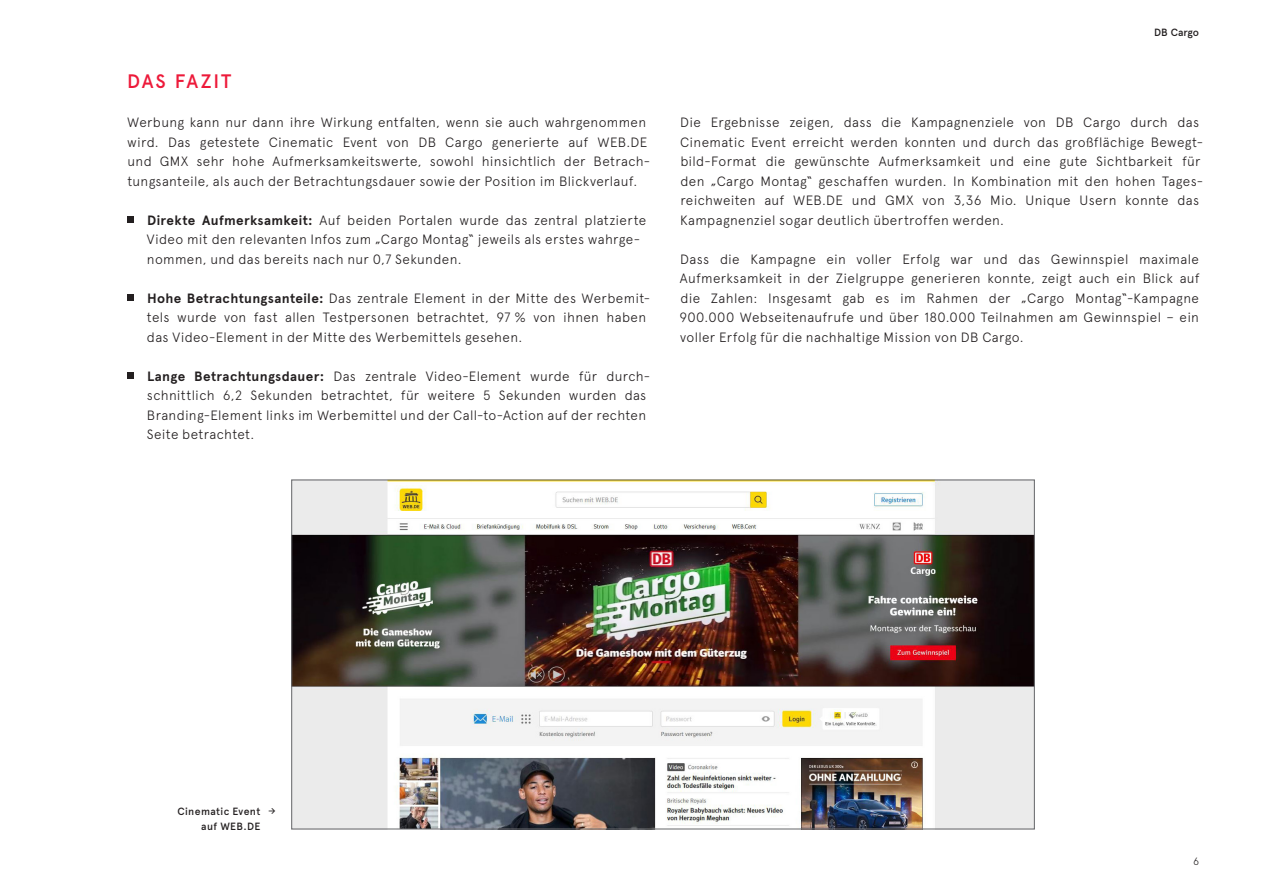
<style>
.page{position:relative;width:1263px;height:893px;background:#fff}
.page>*{position:absolute;margin:0;border:0;box-sizing:border-box;transform-origin:0 0}
.t1{font:500 19.5px "Apercu";letter-spacing:.09em;color:#ed1a3a}
.t2{font:300 13.5px/19.5px "Apercu";letter-spacing:.025em;color:#231f20}
.t3{font:500 10.5px/15px "Apercu";letter-spacing:.03em;color:#231f20;text-align:right}
.t4{font:300 10.5px "Apercu";color:#231f20}
.s1{font-weight:700}
</style>
<div class="page">
<div style="left:127px;top:216px;width:7px;height:7px;background:#231f20"></div>
<div style="left:127px;top:294px;width:7px;height:7px;background:#231f20"></div>
<div style="left:127px;top:372px;width:7px;height:7px;background:#231f20"></div>
<img style="left:293px;top:481px;width:740px;height:346px">
<h1 class="t1" style="left:127px;top:70px;width:106px">DAS FAZIT</h1>
<p class="t2" style="left:127px;top:113px;width:525px">Werbung kann nur dann ihre Wirkung entfalten, wenn sie auch wahrgenommen wird. Das getestete Cinematic Event von DB Cargo generierte auf WEB.DE und GMX sehr hohe Aufmerksamkeitswerte, sowohl hinsichtlich der Betrach&shy;tungsanteile, als auch der Betrachtungsdauer sowie der Position im Blickverlauf.</p>
<p class="t2" style="left:147px;top:210px;width:501px"><span class="s1">Direkte Aufmerksamkeit:</span> Auf beiden Portalen wurde das zentral platzierte<br>Video mit den relevanten Infos zum „Cargo Montag“ jeweils als erstes wahrge&shy;nommen, und das bereits nach nur 0,7 Sekunden.</p>
<p class="t2" style="left:147px;top:288px;width:505px"><span class="s1">Hohe Betrachtungsanteile:</span> Das zentrale Element in der Mitte des Werbemit&shy;tels wurde von fast allen Testpersonen betrachtet, 97 % von ihnen haben das Video-Element in der Mitte des Werbemittels gesehen.</p>
<p class="t2" style="left:147px;top:366px;width:505px"><span class="s1">Lange Betrachtungsdauer:</span> Das zentrale Video-Element wurde für durch&shy;schnittlich 6,2 Sekunden betrachtet, für weitere 5 Sekunden wurden das Branding-Element links im Werbemittel und der Call-to-Action auf der rechten Seite betrachtet.</p>
<p class="t3" style="left:1154px;top:25px;width:47px">DB Cargo</p>
<p class="t2" style="left:680px;top:113px;width:524px">Die Ergebnisse zeigen, dass die Kampagnenziele von DB Cargo durch das Cinematic Event erreicht werden konnten und durch das großflächige Bewegt&shy;bild-Format die gewünschte Aufmerksamkeit und eine gute Sichtbarkeit für den „Cargo Montag“ geschaffen wurden. In Kombination mit den hohen Tages&shy;reichweiten auf WEB.DE und GMX von 3,36 Mio. Unique Usern konnte das Kampagnenziel sogar deutlich übertroffen werden.</p>
<p class="t2" style="left:680px;top:249px;width:522px;text-align:justify">Dass die Kampagne ein voller Erfolg war und das Gewinnspiel maximale Aufmerksamkeit in der Zielgruppe generieren konnte, zeigt auch ein Blick auf die Zahlen: Insgesamt gab es im Rahmen der „Cargo Montag“-Kampagne 900.000 Webseitenaufrufe und über 180.000 Teilnahmen am Gewinnspiel – ein voller Erfolg für die nachhaltige Mission von DB Cargo.</p>
<p class="t3" style="left:178px;top:803px;width:84px">Cinematic Event auf WEB.DE</p>
<p class="t4" style="left:1193px;top:855px;width:8px">6</p>
</div>
